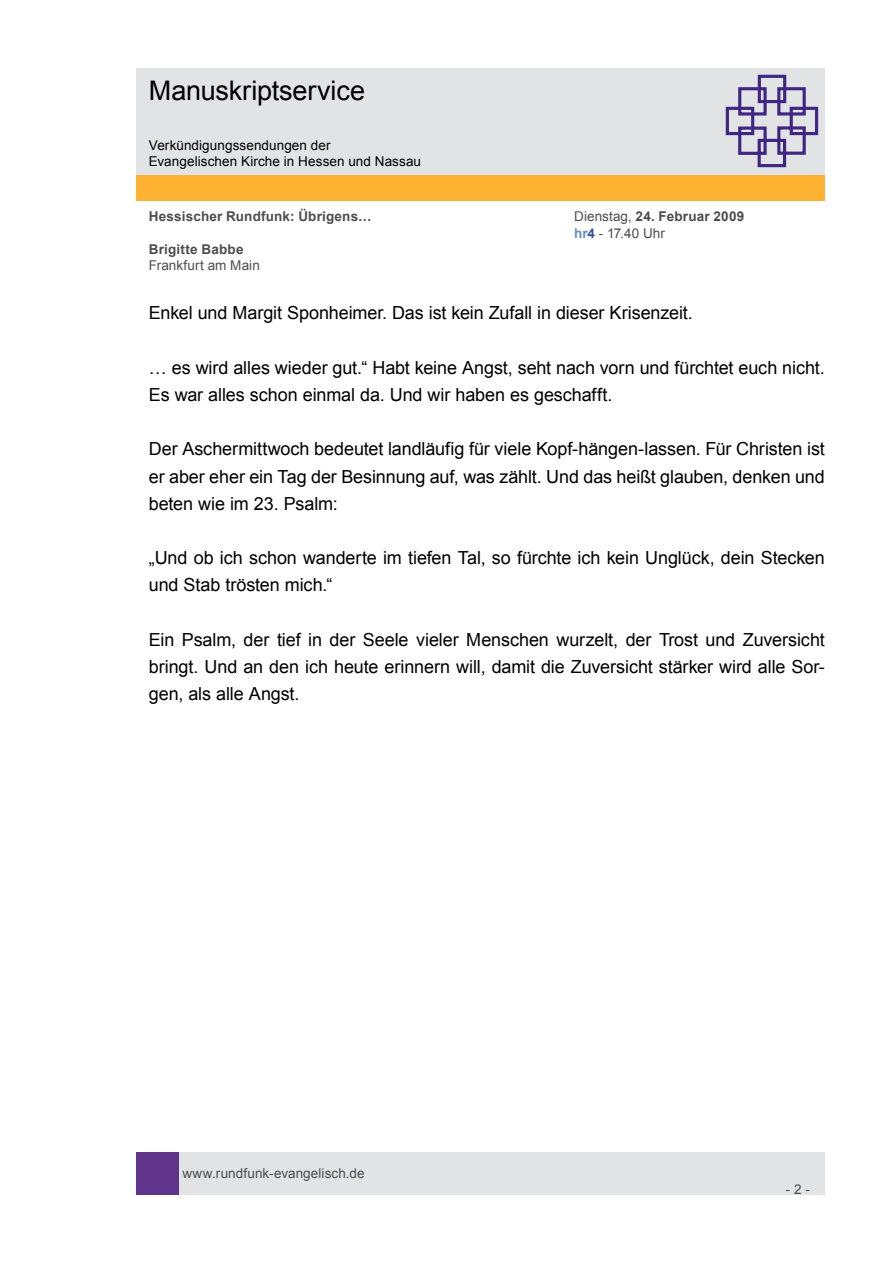
<style>
.page{position:relative;width:893px;height:1263px;background:#fff}
.page>*{position:absolute;margin:0;border:0;box-sizing:border-box;transform-origin:0 0}
.t1{font:27px "Arial";letter-spacing:-.005em;color:#000}
.t2{font:18px/27.2px "Arial";letter-spacing:-.005em;color:#000}
.t3{font:13.5px/16.2px "Arial";letter-spacing:.005em;color:#4d4d4d}
.t4{font:13.5px/16.2px "Arial";letter-spacing:.005em;color:#000}
.t5{font:700 13.5px "Arial";letter-spacing:.015em;color:#4d4d4d}
.s1{font-weight:700}
.s2{font-weight:700;color:#688bc0}
.s3{font-weight:700;color:#2f4fa1}
</style>
<div class="page">
<div style="left:179px;top:1152px;width:646px;height:43px;background:#e2e3e4"></div>
<div style="left:136px;top:1152px;width:43px;height:43px;background:#5f348a"></div>
<div style="left:136px;top:175px;width:689px;height:26px;background:#ffb132"></div>
<div style="left:136px;top:68px;width:689px;height:106px;background:#e2e3e4"></div>
<svg style="left:725px;top:74px;width:94px;height:94px"></svg>
<h1 class="t1" style="left:149px;top:73px;width:218px">Manuskriptservice</h1>
<p class="t4" style="left:149px;top:137px;width:274px">Verkündigungssendungen der<br>Evangelischen Kirche in Hessen und Nassau</p>
<p class="t5" style="left:149px;top:208px;width:224px">Hessischer Rundfunk: Übrigens…</p>
<p class="t3" style="left:574px;top:209px;width:172px">Dienstag, <span class="s1">24. Februar 2009 </span><span class="s2">hr</span><span class="s3">4</span> - 17.40 Uhr</p>
<p class="t5" style="left:149px;top:240px;width:96px">Brigitte Babbe</p>
<p class="t3" style="left:149px;top:257px;width:113px">Frankfurt am Main</p>
<p class="t2" style="left:149px;top:300px;width:546px">Enkel und Margit Sponheimer. Das ist kein Zufall in dieser Krisenzeit.</p>
<p class="t2" style="left:149px;top:354px;width:677px">… es wird alles wieder gut.“ Habt keine Angst, seht nach vorn und fürchtet euch nicht.<br>Es war alles schon einmal da. Und wir haben es geschafft.</p>
<p class="t2" style="left:149px;top:436px;width:677px;text-align:justify">Der Aschermittwoch bedeutet landläufig für viele Kopf-hängen-lassen. Für Christen ist er aber eher ein Tag der Besinnung auf, was zählt. Und das heißt glauben, denken und beten wie im 23. Psalm:</p>
<p class="t2" style="left:149px;top:544px;width:677px">„Und ob ich schon wanderte im tiefen Tal, so fürchte ich kein Unglück, dein Stecken und Stab trösten mich.“</p>
<p class="t2" style="left:149px;top:626px;width:678px;text-align:justify">Ein Psalm, der tief in der Seele vieler Menschen wurzelt, der Trost und Zuversicht bringt. Und an den ich heute erinnern will, damit die Zuversicht stärker wird alle Sor&shy;gen, als alle Angst.</p>
<p class="t3" style="left:182px;top:1165px;width:184px">www.rundfunk-evangelisch.de</p>
<p class="t3" style="left:786px;top:1181px;width:26px">- 2 -</p>
</div>
